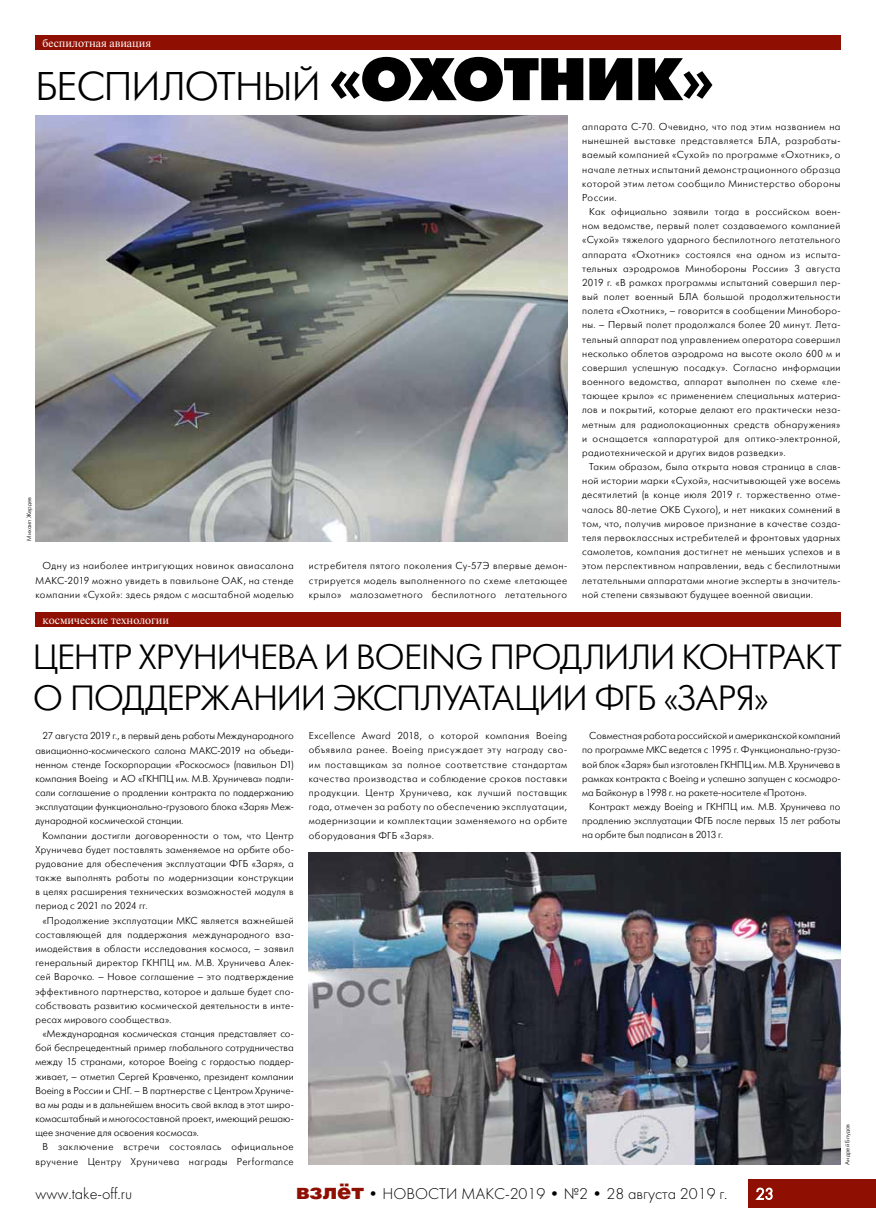
<style>
.page{position:relative;width:876px;height:1219px;background:#fff}
.page>*{position:absolute;margin:0;border:0;box-sizing:border-box;transform-origin:0 0}
.t1{font:40px "Futura Futuris Light C";letter-spacing:-.025em;color:#000}
.t2{font:35px/41px "Futura Futuris Light C";letter-spacing:-.03em;color:#000}
.t3{font:16.25px "Futura Light C";color:#000}
.t4{font:11.25px "Newton C";color:#fff}
.t5{font:10px/14.1px "Futura Futuris Light C";letter-spacing:.035em;color:#000;text-align:justify}
.t6{font:6.25px "Futura Futuris Light C";letter-spacing:.015em;color:#000}
.s1{font-family:"Futura Futuris Black C";font-size:60px}
.s2{font-family:"Helios Black C";font-size:21.25px;color:#8f1003}
</style>
<div class="page">
<div style="left:748px;top:1179px;width:127px;height:28px;background:#8f1003"></div>
<svg style="left:755px;top:1187px;width:18px;height:13px"></svg>
<div style="left:35px;top:35px;width:805px;height:15px;background:#8f1003"></div>
<div style="left:35px;top:612px;width:805px;height:14px;background:#8f1003"></div>
<img style="left:35px;top:116px;width:532px;height:425px">
<img style="left:309px;top:853px;width:531px;height:312px">
<p class="t4" style="left:43px;top:37px;width:110px">беспилотная авиация</p>
<h1 class="t1" style="left:35px;top:66px;width:680px">БЕСПИЛОТНЫЙ <span class="s1">«ОХОТНИК»</span></h1>
<p class="t6" style="left:26px;top:541px;width:45px;rotate:-90deg">Михаил Жердев</p>
<p class="t5" style="left:35px;top:559px;width:260px;text-indent:7px">Одну из наиболее интригующих новинок авиасалона МАКС-2019 можно увидеть в павильоне ОАК, на стенде компании «Сухой»: здесь рядом с масштабной моделью</p>
<p class="t5" style="left:309px;top:559px;width:260px">истребителя пятого поколения Су-57Э впервые демон&shy;стрируется модель выполненного по схеме «летающее крыло» малозаметного беспилотного летательного</p>
<p class="t4" style="left:43px;top:614px;width:128px">космические технологии</p>
<p class="t5" style="left:582px;top:120px;width:260px">аппарата С-70. Очевидно, что под этим названием на нынешней выставке представляется БЛА, разрабаты&shy;ваемый компанией «Сухой» по программе «Охотник», о начале летных испытаний демонстрационного образца которой этим летом сообщило Министерство обороны России.</p>
<p class="t5" style="left:582px;top:205px;width:260px;text-indent:7px">Как официально заявили тогда в российском воен&shy;ном ведомстве, первый полет создаваемого компанией «Сухой» тяжелого ударного беспилотного летательного аппарата «Охотник» состоялся «на одном из испыта&shy;тельных аэродромов Минобороны России» 3 августа 2019 г. «В рамках программы испытаний совершил пер&shy;вый полет военный БЛА большой продолжительности полета «Охотник», – говорится в сообщении Миноборо&shy;ны. – Первый полет продолжался более 20 минут. Лета&shy;тельный аппарат под управлением оператора совершил несколько облетов аэродрома на высоте около 600 м и совершил успешную посадку». Согласно информации военного ведомства, аппарат выполнен по схеме «ле&shy;тающее крыло» «с применением специальных материа&shy;лов и покрытий, которые делают его практически неза&shy;метным для радиолокационных средств обнаружения» и оснащается «аппаратурой для оптико-электронной, радиотехнической и других видов разведки».</p>
<p class="t5" style="left:582px;top:460px;width:260px;text-indent:7px">Таким образом, была открыта новая страница в слав&shy;ной истории марки «Сухой», насчитывающей уже восемь десятилетий (в конце июля 2019 г. торжественно отме&shy;чалось 80-летие ОКБ Сухого), и нет никаких сомнений в том, что, получив мировое признание в качестве созда&shy;теля первоклассных истребителей и фронтовых ударных самолетов, компания достигнет не меньших успехов и в этом перспективном направлении, ведь с беспилотными летательными аппаратами многие эксперты в значитель&shy;ной степени связывают будущее военной авиации.</p>
<h2 class="t2" style="left:33px;top:637px;width:810px">ЦЕНТР ХРУНИЧЕВА И BOEING ПРОДЛИЛИ КОНТРАКТ<br>О ПОДДЕРЖАНИИ ЭКСПЛУАТАЦИИ ФГБ «ЗАРЯ»</h2>
<p class="t5" style="left:35px;top:729px;width:260px;text-indent:7px">27 августа 2019 г., в первый день работы Международного авиационно-космического салона МАКС-2019 на объеди&shy;ненном стенде Госкорпорации «Роскосмос» (павильон D1) компания Boeing и АО «ГКНПЦ им. М.В. Хруничева» подпи&shy;сали соглашение о продлении контракта по поддержанию эксплуатации функционально-грузового блока «Заря» Меж&shy;дународной космической станции.</p>
<p class="t5" style="left:35px;top:828px;width:260px;text-indent:7px">Компании достигли договоренности о том, что Центр Хруничева будет поставлять заменяемое на орбите обо&shy;рудование для обеспечения эксплуатации ФГБ «Заря», а также выполнять работы по модернизации конструкции в целях расширения технических возможностей модуля в период с 2021 по 2024 гг.</p>
<p class="t5" style="left:35px;top:913px;width:260px;text-indent:7px">«Продолжение эксплуатации МКС является важнейшей составляющей для поддержания международного вза&shy;имодействия в области исследования космоса, – заявил генеральный директор ГКНПЦ им. М.В. Хруничева Алек&shy;сей Варочко. – Новое соглашение – это подтверждение эффективного партнерства, которое и дальше будет спо&shy;собствовать развитию космической деятельности в инте&shy;ресах мирового сообщества».</p>
<p class="t5" style="left:35px;top:1027px;width:260px;text-indent:7px">«Международная космическая станция представляет со&shy;бой беспрецедентный пример глобального сотрудничества между 15 странами, которое Boeing с гордостью поддер&shy;живает, – отметил Сергей Кравченко, президент компании Boeing в России и СНГ. – В партнерстве с Центром Хруниче&shy;ва мы рады и в дальнейшем вносить свой вклад в этот широ&shy;комасштабный и многосоставной проект, имеющий решаю&shy;щее значение для освоения космоса».</p>
<p class="t5" style="left:35px;top:1140px;width:260px;text-align:right">В заключение встречи состоялась официальное вручение Центру Хруничева награды Performance</p>
<p class="t5" style="left:309px;top:729px;width:260px">Excellence Award 2018, о которой компания Boeing объявила ранее. Boeing присуждает эту награду сво&shy;им поставщикам за полное соответствие стандартам качества производства и соблюдение сроков поставки продукции. Центр Хруничева, как лучший поставщик года, отмечен за работу по обеспечению эксплуатации, модернизации и комплектации заменяемого на орбите оборудования ФГБ «Заря».</p>
<p class="t5" style="left:582px;top:729px;width:260px;text-indent:7px">Совместная работа российской и американской компаний по программе МКС ведется с 1995 г. Функционально-грузо&shy;вой блок «Заря» был изготовлен ГКНПЦ им. М.В. Хруничева в рамках контракта с Boeing и успешно запущен с космодро&shy;ма Байконур в 1998 г. на ракете-носителе «Протон».</p>
<p class="t5" style="left:582px;top:800px;width:260px;text-indent:7px">Контракт между Boeing и ГКНПЦ им. М.В. Хруничева по продлению эксплуатации ФГБ после первых 15 лет работы на орбите был подписан в 2013 г.</p>
<p class="t6" style="left:844px;top:1165px;width:42px;rotate:-90deg">Андрей Блудов</p>
<h3 class="t3" style="left:36px;top:1185px;width:98px">www.take-off.ru</h3>
<h3 class="t3" style="left:296px;top:1185px;width:432px"><span class="s2">взлёт</span> • НОВОСТИ МАКС‑2019 • №2 • 28 августа 2019 г.</h3>
</div>
